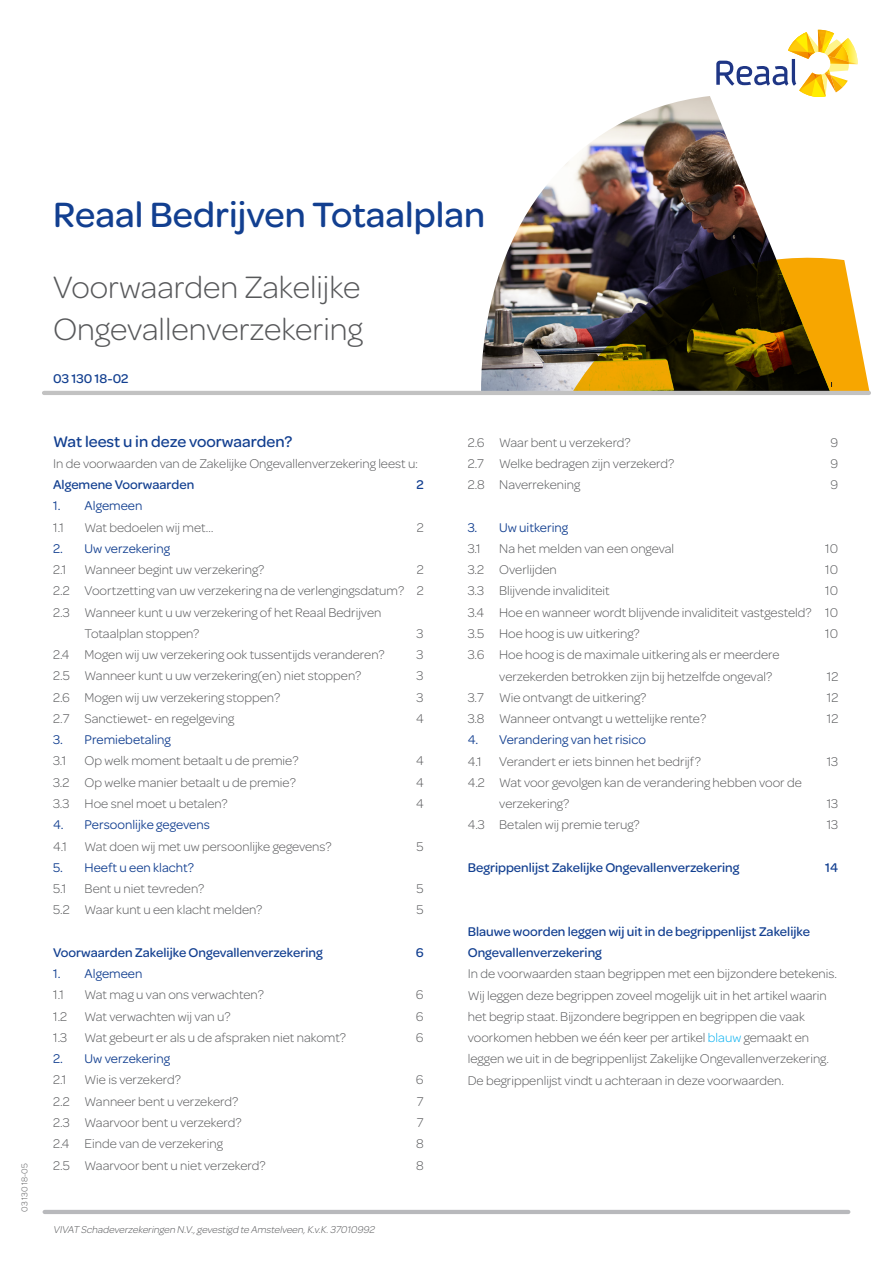
<style>
.page{position:relative;width:893px;height:1263px;background:#fff}
.page>*{position:absolute;margin:0;border:0;box-sizing:border-box;transform-origin:0 0}
.t1{font:500 37.5px "Omnes";color:#123f90}
.t2{font:300 33px/42.5px "Omnes";color:#57585a}
.t3{font:500 16.5px "Omnes";color:#123f90}
.t4{font:300 13.5px/21.3px "Omnes";color:#57585a}
.t5{font:500 13.5px/21.3px "Omnes";color:#123f90}
.t6{font:13.5px "Omnes";color:#123f90}
.t7{font:italic 300 10.5px "Omnes";color:#57585a}
.t8{font:300 9px "Omnes";color:#57585a}
.s1{color:#00aeef}
</style>
<div class="page">
<img style="left:403px;top:29px;width:468px;height:364px">
<svg style="left:716px;top:30px;width:142px;height:67px"></svg>
<img style="left:818px;top:30px;width:4px;height:22px">
<img style="left:825px;top:73px;width:11px;height:19px">
<svg style="left:572px;top:258px;width:298px;height:134px;background:#6d541e"></svg>
<hr style="left:44px;top:391px;width:825px;height:4px;background:#c2c2c2">
<hr style="left:45px;top:1210px;width:803px;height:4px;background:#b8b9bc">
<p class="t8" style="left:19px;top:1212px;width:50px;rotate:-90deg">03 130 18-05</p>
<h1 class="t1" style="left:53px;top:189px;width:433px">Reaal Bedrijven Totaalplan</h1>
<h2 class="t2" style="left:53px;top:265px;width:311px">Voorwaarden Zakelijke<br>Ongevallenverzekering</h2>
<p class="t5" style="left:53px;top:367px;width:77px">03 130 18-02</p>
<p class="t3" style="left:53px;top:430px;width:241px">Wat leest u in deze voorwaarden?</p>
<p class="t4" style="left:53px;top:452px;width:367px">In de voorwaarden van de Zakelijke Ongevallenverzekering leest u:</p>
<p class="t5" style="left:53px;top:473px;width:143px">Algemene Voorwaarden</p>
<p class="t5" style="left:416px;top:473px;width:9px">2</p>
<p class="t6" style="left:53px;top:497px;width:91px">1. Algemeen</p>
<p class="t4" style="left:53px;top:516px;width:12px">1.1</p>
<p class="t4" style="left:85px;top:516px;width:130px">Wat bedoelen wij met…</p>
<p class="t4" style="left:417px;top:516px;width:8px">2</p>
<p class="t6" style="left:53px;top:539px;width:118px">2. Uw verzekering</p>
<p class="t4" style="left:53px;top:559px;width:15px">2.1</p>
<p class="t4" style="left:85px;top:559px;width:181px">Wanneer begint uw verzekering?</p>
<p class="t4" style="left:417px;top:559px;width:8px">2</p>
<p class="t4" style="left:53px;top:580px;width:372px">2.2 Voortzetting van uw verzekering na de verlengingsdatum? 2</p>
<p class="t4" style="left:53px;top:601px;width:330px">2.3 Wanneer kunt u uw verzekering of het Reaal Bedrijven</p>
<p class="t4" style="left:85px;top:622px;width:116px">Totaalplan stoppen?</p>
<p class="t4" style="left:417px;top:622px;width:9px">3</p>
<p class="t4" style="left:53px;top:644px;width:333px">2.4 Mogen wij uw verzekering ook tussentijds veranderen?</p>
<p class="t4" style="left:417px;top:644px;width:9px">3</p>
<p class="t4" style="left:53px;top:665px;width:310px">2.5 Wanneer kunt u uw verzekering(en) niet stoppen?</p>
<p class="t4" style="left:417px;top:665px;width:9px">3</p>
<p class="t4" style="left:53px;top:686px;width:229px">2.6 Mogen wij uw verzekering stoppen?</p>
<p class="t4" style="left:417px;top:686px;width:9px">3</p>
<p class="t4" style="left:53px;top:707px;width:182px">2.7 Sanctiewet- en regelgeving</p>
<p class="t4" style="left:416px;top:707px;width:9px">4</p>
<p class="t6" style="left:53px;top:731px;width:119px">3. Premiebetaling</p>
<p class="t4" style="left:53px;top:750px;width:15px">3.1</p>
<p class="t4" style="left:85px;top:750px;width:215px">Op welk moment betaalt u de premie?</p>
<p class="t4" style="left:416px;top:750px;width:9px">4</p>
<p class="t4" style="left:53px;top:771px;width:244px">3.2 Op welke manier betaalt u de premie?</p>
<p class="t4" style="left:416px;top:771px;width:9px">4</p>
<p class="t4" style="left:53px;top:792px;width:176px">3.3 Hoe snel moet u betalen?</p>
<p class="t4" style="left:416px;top:792px;width:9px">4</p>
<p class="t6" style="left:53px;top:816px;width:158px">4. Persoonlijke gegevens</p>
<p class="t4" style="left:53px;top:835px;width:15px">4.1</p>
<p class="t4" style="left:85px;top:835px;width:249px">Wat doen wij met uw persoonlijke gegevens?</p>
<p class="t4" style="left:417px;top:835px;width:9px">5</p>
<p class="t6" style="left:53px;top:858px;width:142px">5. Heeft u een klacht?</p>
<p class="t4" style="left:53px;top:877px;width:15px">5.1</p>
<p class="t4" style="left:85px;top:877px;width:121px">Bent u niet tevreden?</p>
<p class="t4" style="left:417px;top:877px;width:9px">5</p>
<p class="t4" style="left:53px;top:899px;width:211px">5.2 Waar kunt u een klacht melden?</p>
<p class="t4" style="left:417px;top:899px;width:9px">5</p>
<p class="t5" style="left:53px;top:941px;width:271px">Voorwaarden Zakelijke Ongevallenverzekering</p>
<p class="t5" style="left:416px;top:941px;width:9px">6</p>
<p class="t6" style="left:53px;top:964px;width:91px">1. Algemeen</p>
<p class="t4" style="left:53px;top:984px;width:12px">1.1</p>
<p class="t4" style="left:85px;top:984px;width:181px">Wat mag u van ons verwachten?</p>
<p class="t4" style="left:416px;top:984px;width:9px">6</p>
<p class="t4" style="left:53px;top:1005px;width:16px">1.2</p>
<p class="t4" style="left:85px;top:1005px;width:147px">Wat verwachten wij van u?</p>
<p class="t4" style="left:416px;top:1005px;width:9px">6</p>
<p class="t4" style="left:53px;top:1026px;width:16px">1.3</p>
<p class="t4" style="left:85px;top:1026px;width:263px">Wat gebeurt er als u de afspraken niet nakomt?</p>
<p class="t4" style="left:416px;top:1026px;width:9px">6</p>
<p class="t6" style="left:53px;top:1049px;width:118px">2. Uw verzekering</p>
<p class="t4" style="left:53px;top:1069px;width:15px">2.1</p>
<p class="t4" style="left:85px;top:1069px;width:98px">Wie is verzekerd?</p>
<p class="t4" style="left:416px;top:1069px;width:9px">6</p>
<p class="t4" style="left:53px;top:1090px;width:187px">2.2 Wanneer bent u verzekerd?</p>
<p class="t4" style="left:417px;top:1090px;width:8px">7</p>
<p class="t4" style="left:53px;top:1111px;width:190px">2.3 Waarvoor bent u verzekerd?</p>
<p class="t4" style="left:417px;top:1111px;width:8px">7</p>
<p class="t4" style="left:53px;top:1133px;width:171px">2.4 Einde van de verzekering</p>
<p class="t4" style="left:416px;top:1133px;width:9px">8</p>
<p class="t4" style="left:53px;top:1154px;width:214px">2.5 Waarvoor bent u niet verzekerd?</p>
<p class="t4" style="left:416px;top:1154px;width:9px">8</p>
<p class="t7" style="left:53px;top:1223px;width:325px">VIVAT Schadeverzekeringen N.V.,gevestigd te Amstelveen,K.v.K.37010992</p>
<p class="t4" style="left:468px;top:431px;width:165px">2.6 Waar bent u verzekerd?</p>
<p class="t4" style="left:830px;top:431px;width:9px">9</p>
<p class="t4" style="left:468px;top:452px;width:208px">2.7 Welke bedragen zijn verzekerd?</p>
<p class="t4" style="left:830px;top:452px;width:9px">9</p>
<p class="t4" style="left:468px;top:474px;width:114px">2.8 Naverrekening</p>
<p class="t4" style="left:830px;top:474px;width:9px">9</p>
<p class="t6" style="left:468px;top:518px;width:102px">3. Uw uitkering</p>
<p class="t4" style="left:468px;top:537px;width:15px">3.1</p>
<p class="t4" style="left:499px;top:537px;width:177px">Na het melden van een ongeval</p>
<p class="t4" style="left:825px;top:537px;width:14px">10</p>
<p class="t4" style="left:468px;top:559px;width:91px">3.2 Overlijden</p>
<p class="t4" style="left:825px;top:559px;width:14px">10</p>
<p class="t4" style="left:468px;top:580px;width:143px">3.3 Blijvende invaliditeit</p>
<p class="t4" style="left:468px;top:580px;width:372px;text-align:justify;text-indent:358px">10<br>3.4 Hoe en wanneer wordt blijvende invaliditeit vastgesteld? 10<br>3.5 Hoe hoog is uw uitkering?</p>
<p class="t4" style="left:825px;top:622px;width:14px">10</p>
<p class="t4" style="left:499px;top:644px;width:282px;text-indent:-31px">3.6 Hoe hoog is de maximale uitkering als er meerdere verzekerden betrokken zijn bij hetzelfde ongeval?</p>
<p class="t4" style="left:827px;top:665px;width:13px">12</p>
<p class="t4" style="left:468px;top:686px;width:180px">3.7 Wie ontvangt de uitkering?</p>
<p class="t4" style="left:827px;top:686px;width:13px">12</p>
<p class="t4" style="left:468px;top:707px;width:240px">3.8 Wanneer ontvangt u wettelijke rente?</p>
<p class="t4" style="left:827px;top:707px;width:13px">12</p>
<p class="t6" style="left:468px;top:731px;width:180px">4. Verandering van het risico</p>
<p class="t4" style="left:468px;top:750px;width:15px">4.1</p>
<p class="t4" style="left:499px;top:750px;width:203px">Verandert er iets binnen het bedrijf?</p>
<p class="t4" style="left:827px;top:750px;width:13px">13</p>
<p class="t4" style="left:499px;top:771px;width:304px;text-indent:-31px">4.2 Wat voor gevolgen kan de verandering hebben voor de verzekering?</p>
<p class="t4" style="left:827px;top:793px;width:13px">13</p>
<p class="t4" style="left:468px;top:814px;width:173px">4.3 Betalen wij premie terug?</p>
<p class="t4" style="left:827px;top:814px;width:13px">13</p>
<p class="t5" style="left:468px;top:856px;width:273px">Begrippenlijst Zakelijke Ongevallenverzekering</p>
<p class="t5" style="left:825px;top:856px;width:14px">14</p>
<p class="t5" style="left:468px;top:920px;width:344px">Blauwe woorden leggen wij uit in de begrippenlijst Zakelijke<br>Ongevallenverzekering</p>
<p class="t4" style="left:468px;top:963px;width:371px">In de voorwaarden staan begrippen met een bijzondere betekenis.<br>Wij leggen deze begrippen zoveel mogelijk uit in het artikel waarin het begrip staat. Bijzondere begrippen en begrippen die vaak voorkomen hebben we één keer per artikel <span class="s1">blauw</span> gemaakt en leggen we uit in de begrippenlijst Zakelijke Ongevallenverzekering.<br>De begrippenlijst vindt u achteraan in deze voorwaarden.</p>
</div>
